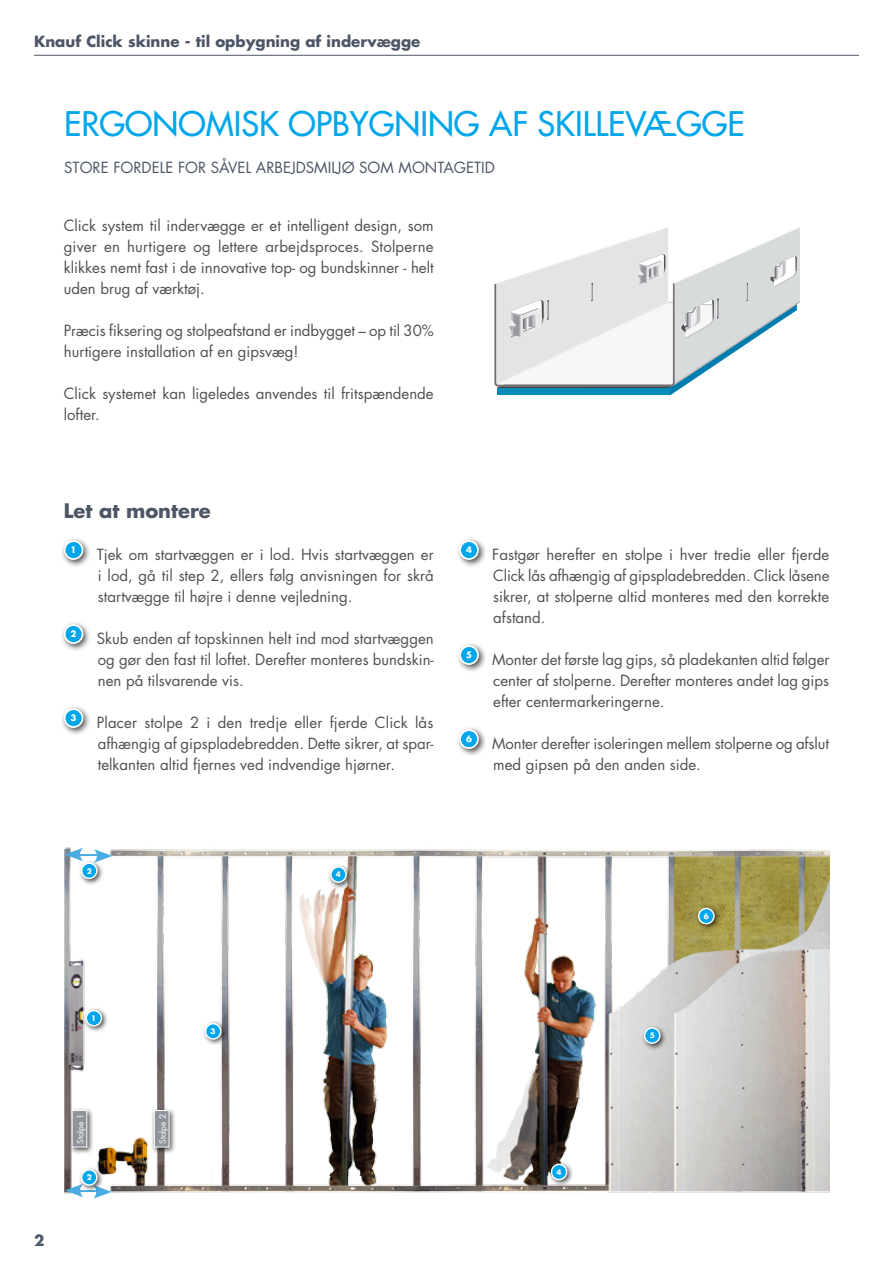
<style>
.page{position:relative;width:893px;height:1263px;background:#fff}
.page>*{position:absolute;margin:0;border:0;box-sizing:border-box;transform-origin:0 0}
.t1{font:500 33px "Futura Std";color:#00a6eb}
.t2{font:700 19.5px "Futura Std";color:#4d5666}
.t3{font:15px/21px "Futura Std";color:#504f53;text-align:justify}
.t4{font:15px "Futura Std";color:#4d5666}
.t5{font:700 15px "Futura Std";color:#4d5666}
.t6{font:700 8.7px "Futura Std";color:#fff}
.t7{font:8.4px "Futura Std";color:#fff}
.t8{font:700 7.35px "Futura Std";color:#fff}
</style>
<div class="page">
<hr style="left:34px;top:55px;width:825px;height:1px;background:#4d5666">
<svg style="left:494px;top:227px;width:306px;height:168px"></svg>
<div style="left:60px;top:537px;width:31px;height:31px;background:#000;opacity:.7"></div>
<div style="left:65px;top:541px;width:18px;height:18px;background:#00a6eb;border-radius:50%"></div>
<div style="left:64px;top:540px;width:19px;height:20px;border:2px solid #fff;border-radius:50%"></div>
<div style="left:60px;top:621px;width:31px;height:31px;background:#000;opacity:.7"></div>
<div style="left:65px;top:625px;width:18px;height:18px;background:#00a6eb;border-radius:50%"></div>
<div style="left:64px;top:624px;width:19px;height:20px;border:2px solid #fff;border-radius:50%"></div>
<div style="left:60px;top:705px;width:31px;height:31px;background:#000;opacity:.7"></div>
<div style="left:65px;top:709px;width:18px;height:18px;background:#00a6eb;border-radius:50%"></div>
<div style="left:64px;top:708px;width:19px;height:20px;border:2px solid #fff;border-radius:50%"></div>
<div style="left:455px;top:537px;width:32px;height:31px;background:#000;opacity:.7"></div>
<div style="left:460px;top:541px;width:18px;height:18px;background:#00a6eb;border-radius:50%"></div>
<div style="left:459px;top:540px;width:20px;height:20px;border:2px solid #fff;border-radius:50%"></div>
<div style="left:455px;top:642px;width:32px;height:31px;background:#000;opacity:.7"></div>
<div style="left:460px;top:646px;width:18px;height:18px;background:#00a6eb;border-radius:50%"></div>
<div style="left:459px;top:645px;width:20px;height:20px;border:2px solid #fff;border-radius:50%"></div>
<div style="left:455px;top:726px;width:32px;height:31px;background:#000;opacity:.7"></div>
<div style="left:460px;top:730px;width:18px;height:18px;background:#00a6eb;border-radius:50%"></div>
<div style="left:459px;top:729px;width:20px;height:20px;border:2px solid #fff;border-radius:50%"></div>
<img style="left:64px;top:847px;width:765px;height:347px">
<div style="left:68px;top:1107px;width:26px;height:47px;background:#000;opacity:.7"></div>
<div style="left:72px;top:1110px;width:15px;height:37px;background:#8f949b"></div>
<div style="left:72px;top:1110px;width:15px;height:37px;border:1px solid #fff"></div>
<div style="left:150px;top:1107px;width:26px;height:47px;background:#000;opacity:.7"></div>
<div style="left:154px;top:1110px;width:15px;height:37px;background:#8f949b"></div>
<div style="left:154px;top:1110px;width:16px;height:37px;border:1px solid #fff"></div>
<svg style="left:65px;top:1184px;width:18px;height:13px"></svg>
<hr style="left:75px;top:1190px;width:28px;height:2px;background:#48abe1">
<svg style="left:93px;top:1185px;width:19px;height:14px"></svg>
<svg style="left:65px;top:848px;width:18px;height:13px"></svg>
<hr style="left:74px;top:854px;width:31px;height:2px;background:#48abe1">
<svg style="left:94px;top:849px;width:18px;height:14px"></svg>
<div style="left:82px;top:1007px;width:27px;height:26px;background:#000;opacity:.7"></div>
<div style="left:86px;top:1010px;width:15px;height:16px;background:#00a6eb;border-radius:50%"></div>
<div style="left:86px;top:1010px;width:16px;height:16px;border:1px solid #fff;border-radius:50%"></div>
<div style="left:78px;top:859px;width:26px;height:27px;background:#000;opacity:.7"></div>
<svg style="left:82px;top:863px;width:15px;height:15px"></svg>
<div style="left:81px;top:862px;width:17px;height:17px;border:1px solid #fff;border-radius:50%"></div>
<div style="left:78px;top:1166px;width:26px;height:27px;background:#000;opacity:.7"></div>
<svg style="left:82px;top:1170px;width:15px;height:15px"></svg>
<div style="left:81px;top:1169px;width:17px;height:17px;border:1px solid #fff;border-radius:50%"></div>
<div style="left:202px;top:1020px;width:26px;height:26px;background:#000;opacity:.7"></div>
<svg style="left:206px;top:1024px;width:15px;height:15px"></svg>
<div style="left:205px;top:1023px;width:17px;height:17px;border:1px solid #fff;border-radius:50%"></div>
<div style="left:547px;top:1161px;width:27px;height:26px;background:#000;opacity:.7"></div>
<svg style="left:551px;top:1164px;width:16px;height:15px"></svg>
<div style="left:551px;top:1163px;width:16px;height:17px;border:1px solid #fff;border-radius:50%"></div>
<div style="left:327px;top:863px;width:26px;height:27px;background:#000;opacity:.7"></div>
<svg style="left:331px;top:867px;width:15px;height:15px"></svg>
<div style="left:330px;top:866px;width:17px;height:17px;border:1px solid #fff;border-radius:50%"></div>
<div style="left:641px;top:1024px;width:26px;height:27px;background:#000;opacity:.7"></div>
<svg style="left:645px;top:1028px;width:15px;height:15px"></svg>
<div style="left:644px;top:1027px;width:17px;height:17px;border:1px solid #fff;border-radius:50%"></div>
<div style="left:695px;top:905px;width:26px;height:26px;background:#000;opacity:.7"></div>
<svg style="left:699px;top:908px;width:15px;height:16px"></svg>
<div style="left:698px;top:908px;width:17px;height:16px;border:1px solid #fff;border-radius:50%"></div>
<p class="t5" style="left:34px;top:32px;width:388px">Knauf Click skinne - til opbygning af indervægge</p>
<h1 class="t1" style="left:64px;top:103px;width:682px">ERGONOMISK OPBYGNING AF SKILLEVÆGGE</h1>
<p class="t4" style="left:64px;top:157px;width:432px">STORE FORDELE FOR SÅVEL ARBEJDSMILJØ SOM MONTAGETID</p>
<p class="t3" style="left:64px;top:215px;width:371px">Click system til indervægge er et intelligent design, som giver en hurtigere og lettere arbejdsproces. Stolperne klikkes nemt fast i de innovative top- og bundskinner - helt uden brug af værktøj.</p>
<p class="t3" style="left:64px;top:320px;width:372px">Præcis fiksering og stolpeafstand er indbygget – op til 30% hurtigere installation af en gipsvæg!</p>
<p class="t3" style="left:64px;top:383px;width:371px">Click systemet kan ligeledes anvendes til fritspændende lofter.</p>
<h2 class="t2" style="left:64px;top:498px;width:148px">Let at montere</h2>
<p class="t6" style="left:71px;top:544px;width:7px">1</p>
<p class="t3" style="left:97px;top:544px;width:338px">Tjek om startvæggen er i lod. Hvis startvæggen er i lod, gå til step 2, ellers følg anvisningen for skrå startvægge til højre i denne vejledning.</p>
<p class="t6" style="left:71px;top:628px;width:7px">2</p>
<p class="t3" style="left:97px;top:628px;width:338px">Skub enden af topskinnen helt ind mod startvæggen og gør den fast til loftet. Derefter monteres bundskin&shy;nen på tilsvarende vis.</p>
<p class="t6" style="left:71px;top:712px;width:7px">3</p>
<p class="t3" style="left:97px;top:712px;width:338px">Placer stolpe 2 i den tredje eller fjerde Click lås afhængig af gipspladebredden. Dette sikrer, at spar&shy;telkanten altid fjernes ved indvendige hjørner.</p>
<p class="t6" style="left:466px;top:544px;width:7px">4</p>
<p class="t3" style="left:492px;top:544px;width:339px">Fastgør herefter en stolpe i hver tredie eller fjerde Click lås afhængig af gipspladebredden. Click låsene sikrer, at stolperne altid monteres med den korrekte afstand.</p>
<p class="t6" style="left:466px;top:649px;width:7px">5</p>
<p class="t3" style="left:492px;top:649px;width:339px">Monter det første lag gips, så pladekanten altid følger center af stolperne. Derefter monteres andet lag gips efter centermarkeringerne.</p>
<p class="t6" style="left:466px;top:733px;width:7px">6</p>
<p class="t3" style="left:492px;top:733px;width:338px">Monter derefter isoleringen mellem stolperne og afslut med gipsen på den anden side.</p>
<p class="t8" style="left:87px;top:866px;width:7px">2</p>
<p class="t8" style="left:336px;top:870px;width:7px">4</p>
<p class="t8" style="left:704px;top:911px;width:7px">6</p>
<p class="t8" style="left:91px;top:1013px;width:7px">1</p>
<p class="t5" style="left:34px;top:1230px;width:12px">2</p>
<p class="t7" style="left:75px;top:1144px;width:32px;rotate:-90deg">Stolpe 1</p>
<p class="t7" style="left:157px;top:1144px;width:32px;rotate:-90deg">Stolpe 2</p>
<p class="t8" style="left:87px;top:1172px;width:7px">2</p>
<p class="t8" style="left:211px;top:1026px;width:7px">3</p>
<p class="t8" style="left:556px;top:1167px;width:7px">4</p>
<p class="t8" style="left:650px;top:1030px;width:7px">5</p>
</div>
